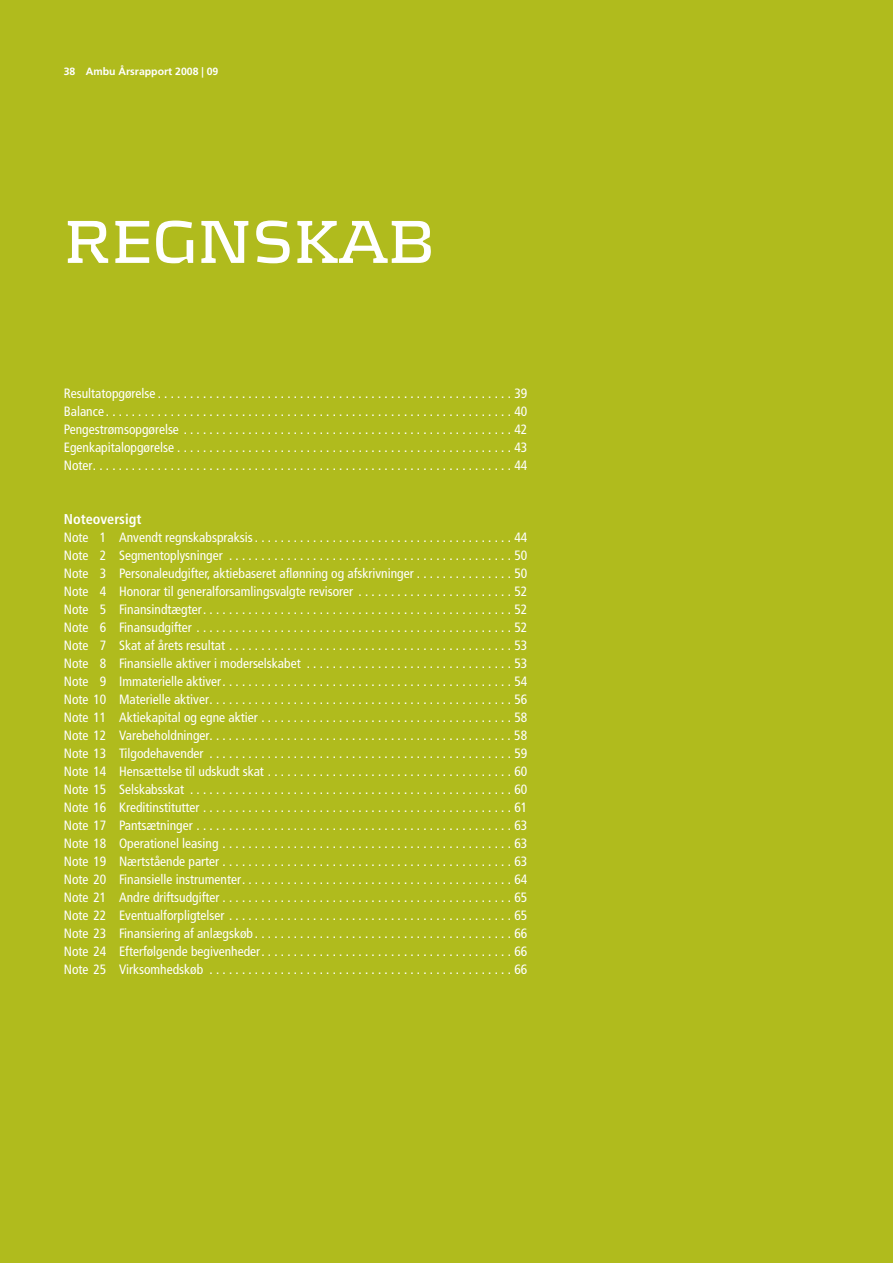
<style>
.page{position:relative;width:893px;height:1263px;background:#b0bb1d}
.page>*{position:absolute;margin:0;border:0;box-sizing:border-box;transform-origin:0 0}
.t1{font:700 63px "Kontrapunkt";color:#fff}
.t2{font:700 condensed 14.25px "Frutiger";color:#fff}
.t3{font:condensed 13.5px/18px "Frutiger";color:#fff;text-align:justify}
.t4{font:700 10.5px "Frutiger";color:#fff}
</style>
<div class="page">
<p class="t4" style="left:64px;top:67px;width:156px">38 Ambu Årsrapport 2008 | 09</p>
<h1 class="t1" style="left:64px;top:222px;width:372px">REGNSKAB</h1>
<p class="t3" style="left:64px;top:385px;width:465px">Resultatopgørelse . . . . . . . . . . . . . . . . . . . . . . . . . . . . . . . . . . . . . . . . . . . . . . . . . . . . . . . 39<br>Balance . . . . . . . . . . . . . . . . . . . . . . . . . . . . . . . . . . . . . . . . . . . . . . . . . . . . . . . . . . . . . . . 40<br>Pengestrømsopgørelse . . . . . . . . . . . . . . . . . . . . . . . . . . . . . . . . . . . . . . . . . . . . . . . . . . . 42<br>Egenkapitalopgørelse . . . . . . . . . . . . . . . . . . . . . . . . . . . . . . . . . . . . . . . . . . . . . . . . . . . . 43<br>Noter. . . . . . . . . . . . . . . . . . . . . . . . . . . . . . . . . . . . . . . . . . . . . . . . . . . . . . . . . . . . . . . . . 44</p>
<p class="t2" style="left:64px;top:513px;width:79px">Noteoversigt</p>
<p class="t3" style="left:64px;top:529px;width:465px">Note 1 Anvendt regnskabspraksis . . . . . . . . . . . . . . . . . . . . . . . . . . . . . . . . . . . . . . . . 44<br>Note 2 Segmentoplysninger . . . . . . . . . . . . . . . . . . . . . . . . . . . . . . . . . . . . . . . . . . . . 50<br>Note 3 Personaleudgifter, aktiebaseret aflønning og afskrivninger . . . . . . . . . . . . . . . 50<br>Note 4 Honorar til generalforsamlingsvalgte revisorer . . . . . . . . . . . . . . . . . . . . . . . . 52<br>Note 5 Finansindtægter. . . . . . . . . . . . . . . . . . . . . . . . . . . . . . . . . . . . . . . . . . . . . . . . 52<br>Note 6 Finansudgifter . . . . . . . . . . . . . . . . . . . . . . . . . . . . . . . . . . . . . . . . . . . . . . . . . 52<br>Note 7 Skat af årets resultat . . . . . . . . . . . . . . . . . . . . . . . . . . . . . . . . . . . . . . . . . . . . 53<br>Note 8 Finansielle aktiver i moderselskabet . . . . . . . . . . . . . . . . . . . . . . . . . . . . . . . . 53<br>Note 9 Immaterielle aktiver. . . . . . . . . . . . . . . . . . . . . . . . . . . . . . . . . . . . . . . . . . . . . 54<br>Note 10 Materielle aktiver. . . . . . . . . . . . . . . . . . . . . . . . . . . . . . . . . . . . . . . . . . . . . . . 56<br>Note 11 Aktiekapital og egne aktier . . . . . . . . . . . . . . . . . . . . . . . . . . . . . . . . . . . . . . . 58<br>Note 12 Varebeholdninger. . . . . . . . . . . . . . . . . . . . . . . . . . . . . . . . . . . . . . . . . . . . . . . 58<br>Note 13 Tilgodehavender . . . . . . . . . . . . . . . . . . . . . . . . . . . . . . . . . . . . . . . . . . . . . . . 59<br>Note 14 Hensættelse til udskudt skat . . . . . . . . . . . . . . . . . . . . . . . . . . . . . . . . . . . . . . 60<br>Note 15 Selskabsskat . . . . . . . . . . . . . . . . . . . . . . . . . . . . . . . . . . . . . . . . . . . . . . . . . . 60<br>Note 16 Kreditinstitutter . . . . . . . . . . . . . . . . . . . . . . . . . . . . . . . . . . . . . . . . . . . . . . . . 61<br>Note 17 Pantsætninger . . . . . . . . . . . . . . . . . . . . . . . . . . . . . . . . . . . . . . . . . . . . . . . . . 63<br>Note 18 Operationel leasing . . . . . . . . . . . . . . . . . . . . . . . . . . . . . . . . . . . . . . . . . . . . . 63<br>Note 19 Nærtstående parter . . . . . . . . . . . . . . . . . . . . . . . . . . . . . . . . . . . . . . . . . . . . . 63<br>Note 20 Finansielle instrumenter. . . . . . . . . . . . . . . . . . . . . . . . . . . . . . . . . . . . . . . . . . 64<br>Note 21 Andre driftsudgifter . . . . . . . . . . . . . . . . . . . . . . . . . . . . . . . . . . . . . . . . . . . . . 65<br>Note 22 Eventualforpligtelser . . . . . . . . . . . . . . . . . . . . . . . . . . . . . . . . . . . . . . . . . . . . 65<br>Note 23 Finansiering af anlægskøb . . . . . . . . . . . . . . . . . . . . . . . . . . . . . . . . . . . . . . . . 66<br>Note 24 Efterfølgende begivenheder. . . . . . . . . . . . . . . . . . . . . . . . . . . . . . . . . . . . . . . 66<br>Note 25 Virksomhedskøb . . . . . . . . . . . . . . . . . . . . . . . . . . . . . . . . . . . . . . . . . . . . . . . 66</p>
</div>
